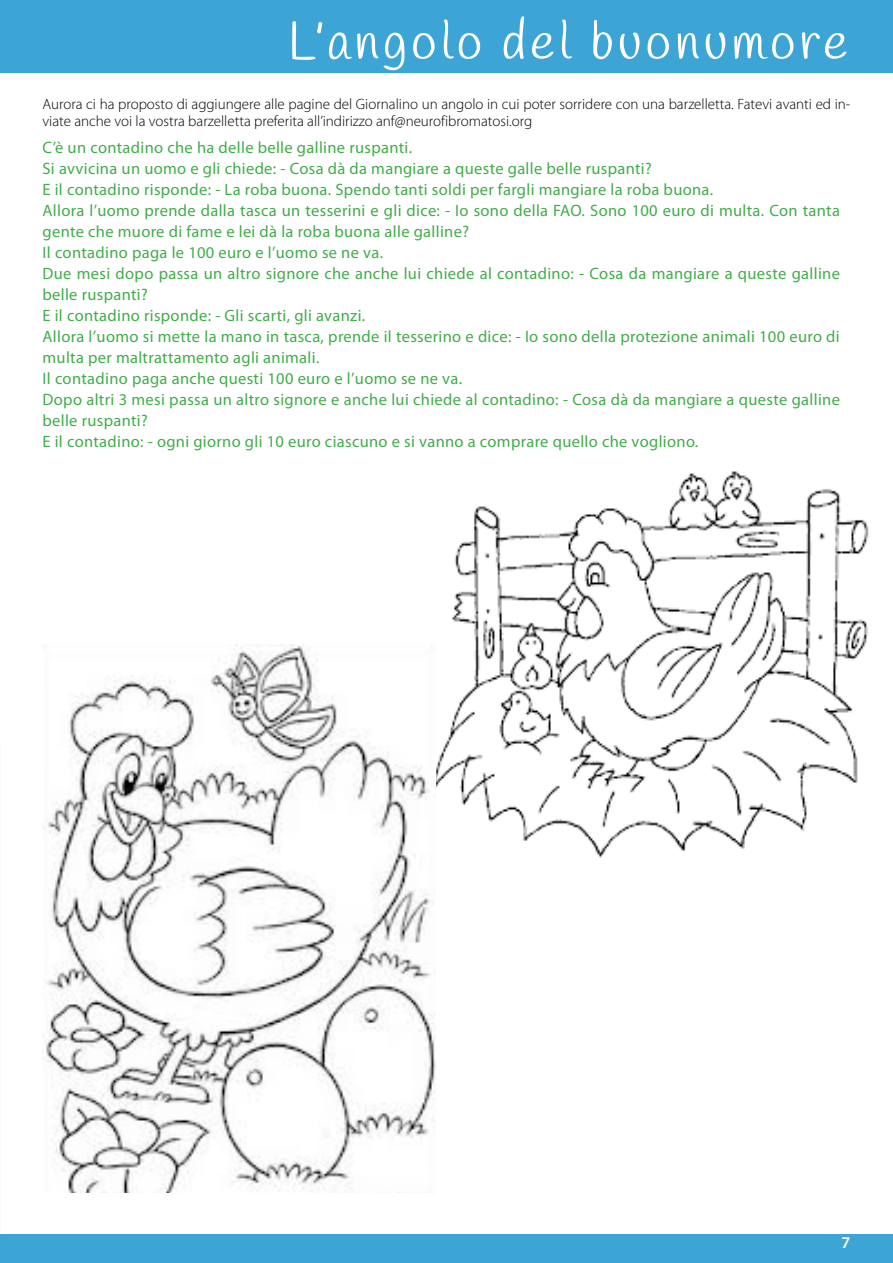
<style>
.page{position:relative;width:893px;height:1263px;background:#fff}
.page>*{position:absolute;margin:0;border:0;box-sizing:border-box;transform-origin:0 0}
.t1{font:52.5px "Handlee";letter-spacing:.07em;color:#fff}
.t2{font:16.5px/21px "Myriad Pro";letter-spacing:.02em;color:#41ad49}
.t3{font:600 16.5px "Myriad Pro";color:#fff}
.t4{font:300 15px/16.5px "Myriad Pro";color:#000}
</style>
<div class="page">
<div style="left:0;top:1234px;width:893px;height:29px;background:#3da4d6"></div>
<div style="left:0;top:0;width:893px;height:72px;background:#3da4d6"></div>
<img style="left:436px;top:471px;width:433px;height:387px">
<img style="left:43px;top:645px;width:392px;height:548px">
<h1 class="t1" style="left:288px;top:10px;width:561px">L’angolo del buonumore</h1>
<p class="t4" style="left:43px;top:96px;width:809px">Aurora ci ha proposto di aggiungere alle pagine del Giornalino un angolo in cui poter sorridere con una barzelletta. Fatevi avanti ed in&shy;viate anche voi la vostra barzelletta preferita all’indirizzo anf@neurofibromatosi.org</p>
<p class="t2" style="left:43px;top:136px;width:799px">C’è un contadino che ha delle belle galline ruspanti.<br>Si avvicina un uomo e gli chiede: - Cosa dà da mangiare a queste galle belle ruspanti?<br>E il contadino risponde: - La roba buona. Spendo tanti soldi per fargli mangiare la roba buona.<br>Allora l’uomo prende dalla tasca un tesserini e gli dice: - Io sono della FAO. Sono 100 euro di multa. Con tanta gente che muore di fame e lei dà la roba buona alle galline?<br>Il contadino paga le 100 euro e l’uomo se ne va.<br>Due mesi dopo passa un altro signore che anche lui chiede al contadino: - Cosa da mangiare a queste galline belle ruspanti?<br>E il contadino risponde: - Gli scarti, gli avanzi.<br>Allora l’uomo si mette la mano in tasca, prende il tesserino e dice: - Io sono della protezione animali 100 euro di multa per maltrattamento agli animali.<br>Il contadino paga anche questi 100 euro e l’uomo se ne va.<br>Dopo altri 3 mesi passa un altro signore e anche lui chiede al contadino: - Cosa dà da mangiare a queste galline belle ruspanti?<br>E il contadino: - ogni giorno gli 10 euro ciascuno e si vanno a comprare quello che vogliono.</p>
<p class="t3" style="left:842px;top:1232px;width:10px">7</p>
</div>
